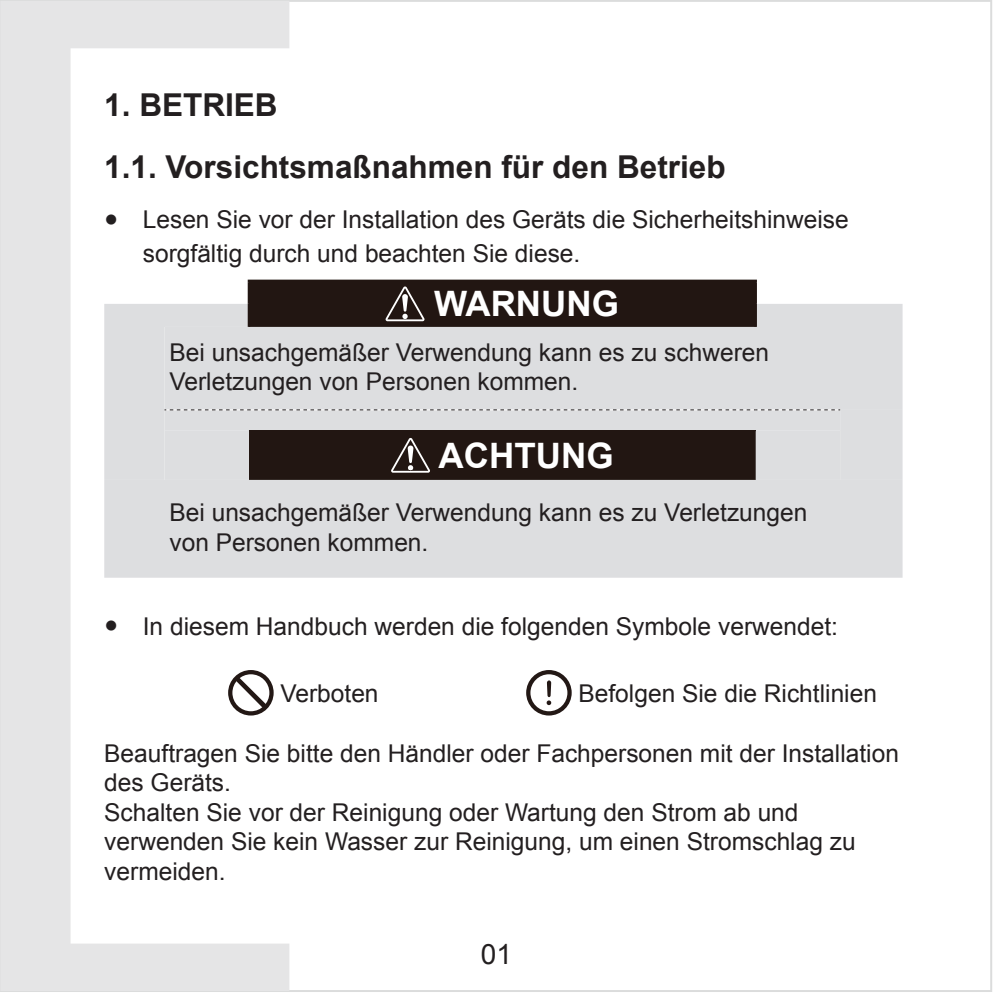
<style>
.page{position:relative;width:993px;height:993px;background:#fff}
.page>*{position:absolute;margin:0;border:0;box-sizing:border-box;transform-origin:0 0}
.t1{font:700 35px "Arial";color:#fff}
.T_2{font:700 31.5px "Arial";color:#231f20}
.T_1{font:700 31.5px "Arial";color:#231f20}
.t2{font:28px "Arial";color:#231f20}
.正文{font:24.5px/29.4px "Arial";color:#231f20}
.s1{font-size:40.25px}
</style>
<div class="page">
<svg style="left:0;top:1px;width:289px;height:989px"></svg>
<div style="left:249px;top:281px;width:506px;height:46px;background:#221612"></div>
<div style="left:104px;top:479px;width:798px;height:98px;background:#dddee0"></div>
<hr style="left:247px;top:279px;width:509px;height:3px;background:#221612">
<hr style="left:247px;top:282px;width:3px;height:22px;background:#221612">
<hr style="left:754px;top:282px;width:2px;height:22px;background:#221612">
<svg style="left:104px;top:286px;width:798px;height:193px"></svg>
<svg style="left:228px;top:669px;width:45px;height:46px"></svg>
<div style="left:232px;top:674px;width:37px;height:37px;background:#fff;border-radius:50%"></div>
<svg style="left:234px;top:677px;width:32px;height:30px"></svg>
<svg style="left:526px;top:669px;width:45px;height:46px"></svg>
<div style="left:530px;top:674px;width:37px;height:37px;background:#fff;border-radius:50%"></div>
<svg style="left:546px;top:680px;width:5px;height:24px"></svg>
<p class="T_1" style="left:104px;top:84px;width:175px">1. BETRIEB</p>
<p class="T_2" style="left:104px;top:146px;width:622px">1.1. Vorsichtsmaßnahmen für den Betrieb</p>
<p class="正文" style="left:143px;top:202px;width:707px;line-height:34.3px;text-indent:-39px"><span class="s1">•</span> Lesen Sie vor der Installation des Geräts die Sicherheitshinweise sorgfältig durch und beachten Sie diese.</p>
<p class="t1" style="left:434px;top:281px;width:186px">WARNUNG</p>
<p class="正文" style="left:169px;top:337px;width:601px">Bei unsachgemäßer Verwendung kann es zu schweren<br>Verletzungen von Personen kommen.</p>
<p class="t1" style="left:438px;top:432px;width:176px">ACHTUNG</p>
<p class="正文" style="left:169px;top:498px;width:639px">Bei unsachgemäßer Verwendung kann es zu Verletzungen von Personen kommen.</p>
<p class="正文" style="left:104px;top:611px;width:735px"><span class="s1">•</span> In diesem Handbuch werden die folgenden Symbole verwendet:</p>
<p class="正文" style="left:280px;top:678px;width:100px">Verboten</p>
<p class="正文" style="left:578px;top:678px;width:300px">Befolgen Sie die Richtlinien</p>
<p class="正文" style="left:104px;top:738px;width:795px">Beauftragen Sie bitte den Händler oder Fachpersonen mit der Installation des Geräts.</p>
<p class="正文" style="left:104px;top:797px;width:752px">Schalten Sie vor der Reinigung oder Wartung den Strom ab und verwenden Sie kein Wasser zur Reinigung, um einen Stromschlag zu vermeiden.</p>
<p class="t2" style="left:480px;top:935px;width:33px">01</p>
</div>
